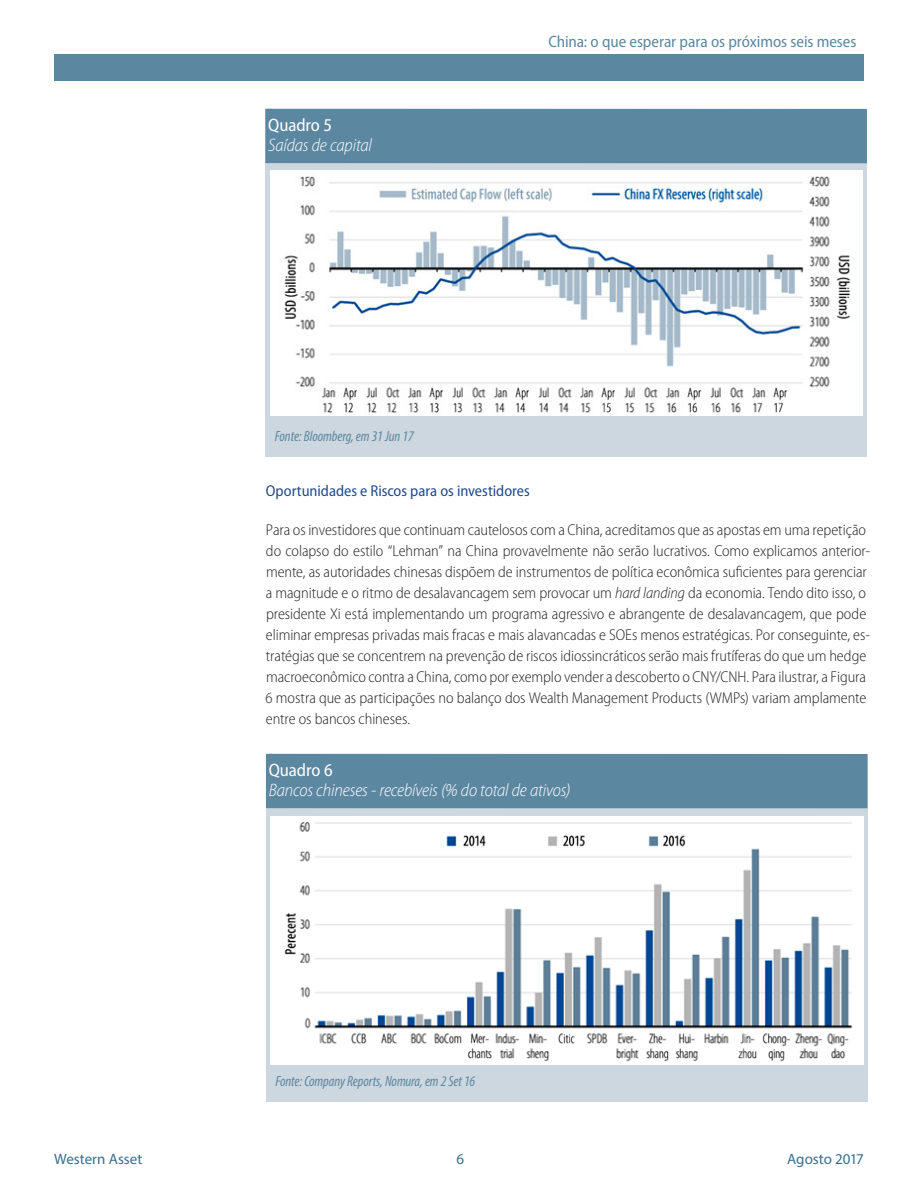
<style>
.page{position:relative;width:918px;height:1188px;background:#fff}
.page>*{position:absolute;margin:0;border:0;box-sizing:border-box;transform-origin:0 0}
.t1{font:italic 300 semi-condensed 18.15px "Myriad Pro";letter-spacing:-.01em;color:#fff}
.t2{font:semi-condensed 18.15px "Myriad Pro";letter-spacing:-.005em;color:#fff}
.t3{font:semi-condensed 16.5px "Myriad Pro";letter-spacing:-.005em;color:#5c87a1}
.Body_Text{font:300 semi-condensed 15.75px/21px "Myriad Pro";letter-spacing:-.005em;color:#231f20}
.Body_Text-2{font:semi-condensed 15.75px "Myriad Pro";color:#234b8d}
.t4{font:15px "Myriad Pro";letter-spacing:-.005em;color:#386e8f}
.t5{font:italic condensed 14.85px "Myriad Pro";letter-spacing:-.005em;color:#5c87a1}
.s1{font-style:italic}
</style>
<div class="page">
<div style="left:54px;top:54px;width:810px;height:27px;background:#5c87a1"></div>
<div style="left:265px;top:109px;width:602px;height:348px;background:#cdd7e0"></div>
<div style="left:265px;top:109px;width:602px;height:54px;background:#5c87a1"></div>
<div style="left:266px;top:754px;width:601px;height:348px;background:#cdd7e0"></div>
<div style="left:266px;top:754px;width:602px;height:54px;background:#5c87a1"></div>
<img style="left:271px;top:816px;width:593px;height:249px">
<img style="left:270px;top:171px;width:593px;height:245px">
<p class="t2" style="left:268px;top:115px;width:65px">Quadro 5</p>
<p class="t1" style="left:268px;top:135px;width:105px">Saídas de capital</p>
<p class="t5" style="left:275px;top:427px;width:140px">Fonte: Bloomberg, em 31 Jun 17</p>
<p class="t3" style="left:548px;top:32px;width:310px">China: o que esperar para os próximos seis meses</p>
<p class="Body_Text-2" style="left:266px;top:482px;width:266px">Oportunidades e Riscos para os investidores</p>
<p class="Body_Text" style="left:266px;top:520px;width:606px">Para os investidores que continuam cautelosos com a China, acreditamos que as apostas em uma repetição do colapso do estilo “Lehman” na China provavelmente não serão lucrativos. Como explicamos anterior&shy;mente, as autoridades chinesas dispõem de instrumentos de política econômica suficientes para gerenciar a magnitude e o ritmo de desalavancagem sem provocar um <span class="s1">hard landing</span> da economia. Tendo dito isso, o presidente Xi está implementando um programa agressivo e abrangente de desalavancagem, que pode eliminar empresas privadas mais fracas e mais alavancadas e SOEs menos estratégicas. Por conseguinte, es&shy;tratégias que se concentrem na prevenção de riscos idiossincráticos serão mais frutíferas do que um hedge macroeconômico contra a China, como por exemplo vender a descoberto o CNY/CNH. Para ilustrar, a Figura 6 mostra que as participações no balanço dos Wealth Management Products (WMPs) variam amplamente entre os bancos chineses.</p>
<p class="t2" style="left:269px;top:760px;width:65px">Quadro 6</p>
<p class="t1" style="left:269px;top:780px;width:303px">Bancos chineses - recebíveis (% do total de ativos)</p>
<p class="t5" style="left:275px;top:1072px;width:201px">Fonte: Company Reports, Nomura, em 2 Set 16</p>
<p class="t4" style="left:54px;top:1150px;width:90px">Western Asset</p>
<p class="t4" style="left:787px;top:1150px;width:78px">Agosto 2017</p>
<p class="t4" style="left:457px;top:1150px;width:9px">6</p>
</div>
